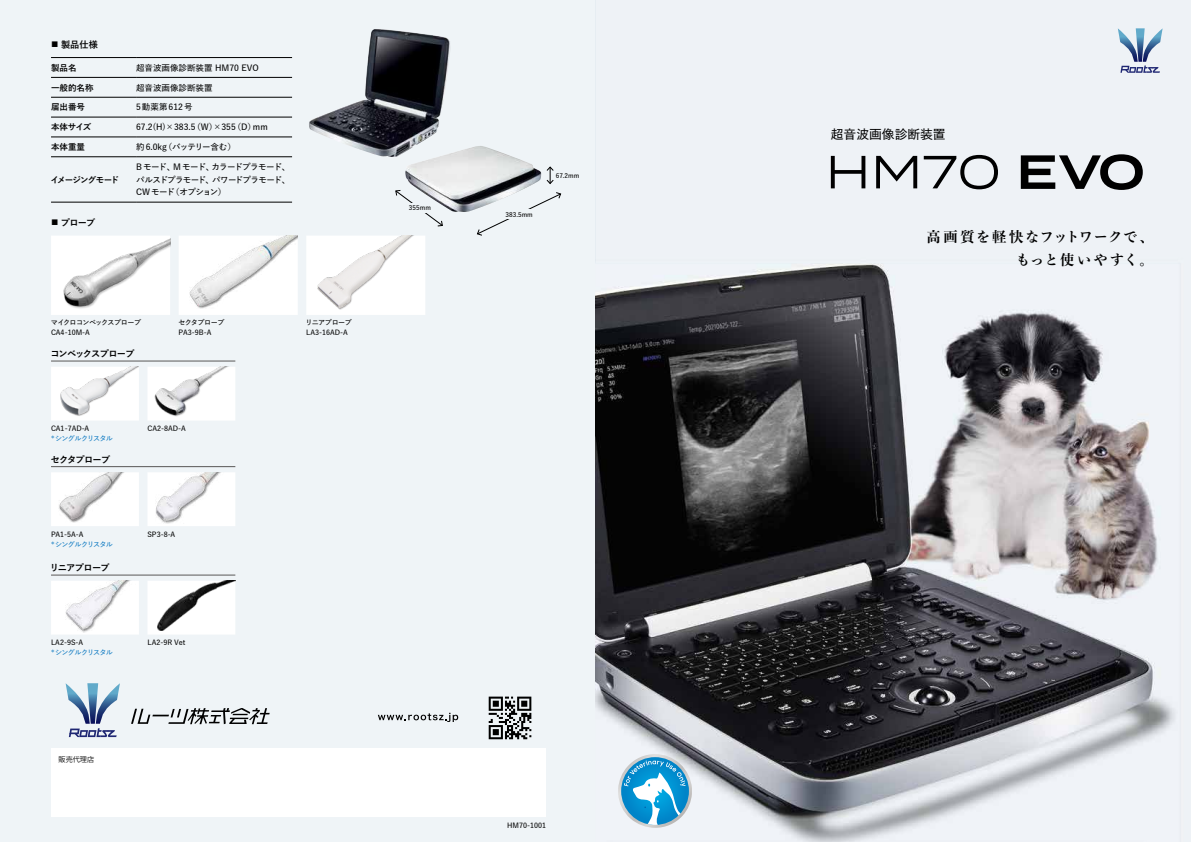
<style>
.page{position:relative;width:1191px;height:842px;background:#fff}
.page>*{position:absolute;margin:0;border:0;box-sizing:border-box;transform-origin:0 0}
.t1{font:700 14.2px/22.7px "Yu Min Std N";letter-spacing:.08em;color:#000;text-align:right}
.t2{font:600 12.8px "Yu Go Pr 6 N";color:#000}
.t3{font:700 9.2px "Yu Go Pr 6 N";letter-spacing:-.08em;color:#000}
.t4{font:600 8.5px/12.8px "Yu Go Pr 6 N";letter-spacing:-.025em;color:#000;text-align:justify}
.t5{font:600 8.5px "Yu Go Pr 6 N";color:#000}
.t6{font:700 8.5px "Yu Go Pr 6 N";color:#000}
.t7{font:700 8.5px "Yu Go Pr 6 N";letter-spacing:-.1em;color:#000}
.t8{font:600 7.1px "Yu Go Pr 6 N";color:#000}
.t9{font:600 7.1px "Yu Go Pr 6 N";letter-spacing:-.1em;color:#187fc4}
.t10{font:600 7.1px/9.9px "Yu Go Pr 6 N";letter-spacing:-.075em;color:#000}
.t11{font:600 7.1px/9.9px "Yu Go Pr 6 N";letter-spacing:-.035em;color:#000}
.t12{font:600 7.1px/9.9px "Yu Go Pr 6 N";letter-spacing:-.065em;color:#000}
.t13{font:7.1px "Koz Go Pro";color:#000}
.t14{font:600 6.4px "Yu Go Pr 6 N";color:#000}
.s1{font-size:7.4px}
</style>
<div class="page">
<div style="left:0;top:0;width:595px;height:842px;background:#eff4f7"></div>
<img style="left:595px;top:0;width:596px;height:842px">
<hr style="left:51px;top:361px;width:184px;height:1px;background:#595757">
<hr style="left:51px;top:466px;width:184px;height:1px;background:#595757">
<hr style="left:51px;top:575px;width:184px;height:1px;background:#595757">
<hr style="left:51px;top:57px;width:85px;height:1px;background:#000">
<hr style="left:136px;top:57px;width:156px;height:1px;background:#000">
<hr style="left:51px;top:77px;width:85px;height:1px;background:#000">
<hr style="left:136px;top:77px;width:156px;height:1px;background:#000">
<hr style="left:51px;top:97px;width:85px;height:1px;background:#000">
<hr style="left:136px;top:97px;width:156px;height:1px;background:#000">
<hr style="left:51px;top:117px;width:85px;height:1px;background:#000">
<hr style="left:136px;top:117px;width:156px;height:1px;background:#000">
<hr style="left:51px;top:137px;width:85px;height:1px;background:#000">
<hr style="left:136px;top:137px;width:156px;height:1px;background:#000">
<hr style="left:51px;top:157px;width:85px;height:1px;background:#000">
<hr style="left:136px;top:157px;width:156px;height:1px;background:#000">
<hr style="left:51px;top:202px;width:85px;height:1px;background:#000">
<hr style="left:136px;top:202px;width:156px;height:1px;background:#000">
<svg style="left:51px;top:236px;width:374px;height:79px"></svg>
<img style="left:62px;top:236px;width:108px;height:74px">
<img style="left:190px;top:236px;width:108px;height:72px">
<img style="left:317px;top:236px;width:108px;height:74px">
<svg style="left:51px;top:367px;width:184px;height:53px"></svg>
<img style="left:60px;top:367px;width:79px;height:52px">
<img style="left:154px;top:367px;width:81px;height:50px">
<svg style="left:51px;top:472px;width:184px;height:54px"></svg>
<img style="left:58px;top:472px;width:81px;height:51px">
<img style="left:156px;top:472px;width:79px;height:51px">
<svg style="left:51px;top:581px;width:184px;height:53px"></svg>
<img style="left:66px;top:581px;width:73px;height:52px">
<img style="left:158px;top:581px;width:77px;height:49px">
<img style="left:309px;top:29px;width:141px;height:128px">
<img style="left:405px;top:146px;width:136px;height:66px">
<svg style="left:477px;top:192px;width:84px;height:44px"></svg>
<div style="left:503px;top:210px;width:32px;height:9px;background:#eff4f7"></div>
<svg style="left:395px;top:190px;width:48px;height:36px"></svg>
<div style="left:406px;top:203px;width:28px;height:10px;background:#eff4f7"></div>
<svg style="left:546px;top:166px;width:8px;height:18px"></svg>
<svg style="left:831px;top:156px;width:34px;height:32px"></svg>
<svg style="left:876px;top:156px;width:41px;height:32px"></svg>
<svg style="left:923px;top:155px;width:75px;height:34px;background:#b2b5b8"></svg>
<svg style="left:1020px;top:154px;width:122px;height:36px;background:#828486"></svg>
<svg style="left:66px;top:683px;width:54px;height:54px"></svg>
<svg style="left:131px;top:708px;width:139px;height:16px"></svg>
<svg style="left:378px;top:713px;width:80px;height:9px"></svg>
<svg style="left:489px;top:697px;width:42px;height:42px"></svg>
<div style="left:51px;top:749px;width:495px;height:68px;background:#fff"></div>
<svg style="left:618px;top:754px;width:74px;height:74px"></svg>
<svg style="left:1117px;top:28px;width:45px;height:45px;background:#aabbd1"></svg>
<p class="t3" style="left:51px;top:39px;width:48px"><span class="s1">■</span> 製品仕様</p>
<p class="t6" style="left:51px;top:63px;width:27px">製品名</p>
<p class="t5" style="left:136px;top:60px;width:124px">超音波画像診断装置 HM70 EVO</p>
<p class="t6" style="left:51px;top:83px;width:44px">一般的名称</p>
<p class="t5" style="left:136px;top:80px;width:78px">超音波画像診断装置</p>
<p class="t6" style="left:51px;top:102px;width:36px">届出番号</p>
<p class="t5" style="left:136px;top:99px;width:58px">5動薬第612号</p>
<p class="t6" style="left:51px;top:122px;width:42px">本体サイズ</p>
<p class="t5" style="left:136px;top:119px;width:133px">67.2(H)×383.5（W）×355（D）mm</p>
<p class="t6" style="left:51px;top:142px;width:36px">本体重量</p>
<p class="t4" style="left:136px;top:139px;width:101px">約6.0kg（バッテリー含む）</p>
<p class="t7" style="left:51px;top:175px;width:70px">イメージングモード</p>
<p class="t4" style="left:136px;top:159px;width:156px">B モード、M モード、カラードプラモード、パルスドプラモード、パワードプラモード、CW モード（オプション）</p>
<p class="t3" style="left:51px;top:217px;width:46px"><span class="s1">■</span> プローブ</p>
<p class="t10" style="left:51px;top:317px;width:92px">マイクロコンベックスプローブ<br>CA4-10M-A</p>
<p class="t12" style="left:179px;top:317px;width:47px">セクタプローブ<br>PA3-9B-A</p>
<p class="t11" style="left:305px;top:317px;width:48px">リニアプローブ<br>LA3-16AD-A</p>
<p class="t3" style="left:50px;top:348px;width:86px">コンベックスプローブ</p>
<p class="t8" style="left:51px;top:422px;width:40px">CA1-7AD-A</p>
<p class="t9" style="left:51px;top:432px;width:64px">* シングルクリスタル</p>
<p class="t3" style="left:51px;top:454px;width:61px">セクタプローブ</p>
<p class="t8" style="left:51px;top:527px;width:34px">PA1-5A-A</p>
<p class="t9" style="left:51px;top:537px;width:64px">* シングルクリスタル</p>
<p class="t3" style="left:50px;top:563px;width:61px">リニアプローブ</p>
<p class="t8" style="left:51px;top:636px;width:34px">LA2-9S-A</p>
<p class="t9" style="left:51px;top:646px;width:64px">* シングルクリスタル</p>
<p class="t8" style="left:147px;top:422px;width:40px">CA2-8AD-A</p>
<p class="t8" style="left:147px;top:527px;width:29px">SP3-8-A</p>
<p class="t8" style="left:147px;top:636px;width:39px">LA2-9R Vet</p>
<p class="t13" style="left:59px;top:755px;width:37px">販売代理店</p>
<p class="t14" style="left:409px;top:202px;width:23px">355mm</p>
<p class="t14" style="left:505px;top:209px;width:29px">383.5mm</p>
<p class="t14" style="left:556px;top:169px;width:25px">67.2mm</p>
<p class="t8" style="left:507px;top:819px;width:40px">HM70-1001</p>
<h2 class="t2" style="left:831px;top:122px;width:116px">超音波画像診断装置</h2>
<h1 class="t1" style="left:926px;top:225px;width:229px">高画質を軽快なフットワークで、もっと使いやすく。</h1>
</div>
